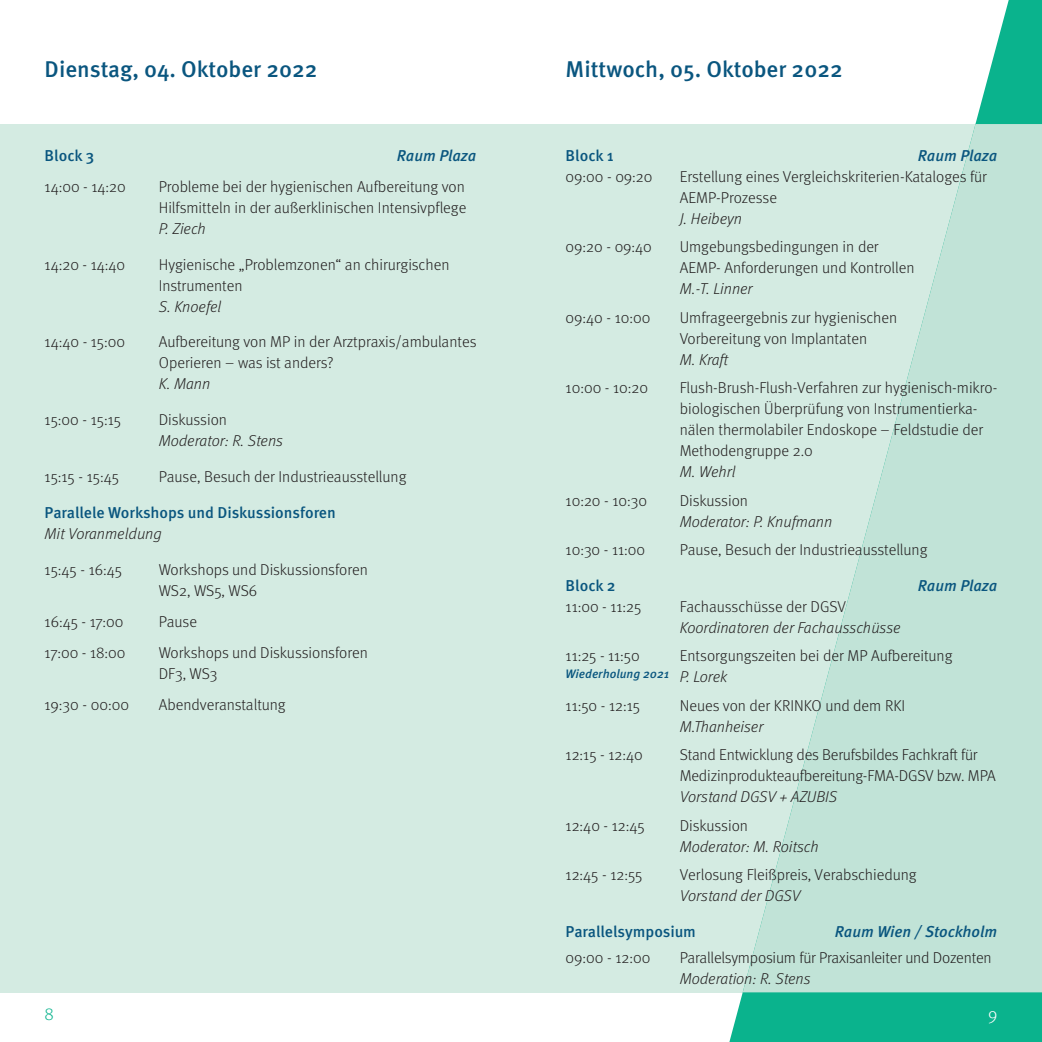
<style>
.page{position:relative;width:1042px;height:1042px;background:#fff}
.page>*{position:absolute;margin:0;border:0;box-sizing:border-box;transform-origin:0 0}
.Tag{font:500 22.75px "Meta OT";color:#0a567f}
.t1{font:300 17.5px "Meta OT";color:#0ab38d}
.t2{font:300 17.5px "Meta OT";color:#fff}
.Programmpunkt{font:300 15.75px/21px "Meta OT";color:#231f20}
.Referenten{font:italic 300 15.75px "Meta OT";color:#231f20}
.Überschrift{font:500 15.75px/21px "Meta OT";color:#0a567f}
.Überschrift-2{font:italic 500 15.75px "Meta OT";color:#0a567f}
.Überschrift-3{font:italic 500 12.25px "Meta OT";color:#0a567f}
.s1{font-weight:300;font-style:italic;color:#231f20}
</style>
<div class="page">
<div style="left:0;top:124px;width:1042px;height:868px;background:#d4ebe2"></div>
<svg style="left:725px;top:0;width:317px;height:1042px"></svg>
<svg style="left:743px;top:124px;width:299px;height:868px;fill:#c1e3d7"></svg>
<p class="Tag" style="left:45px;top:55px;width:274px">Dienstag, 04. Oktober 2022</p>
<p class="Tag" style="left:566px;top:55px;width:279px">Mittwoch, 05. Oktober 2022</p>
<p class="Überschrift" style="left:45px;top:145px;width:51px">Block 3</p>
<p class="Überschrift-2" style="left:397px;top:146px;width:81px">Raum Plaza</p>
<p class="Programmpunkt" style="left:45px;top:176px;width:83px">14:00 - 14:20</p>
<p class="Programmpunkt" style="left:159px;top:176px;width:309px">Probleme bei der hygienischen Aufbereitung von<br>Hilfsmitteln in der außerklinischen Intensivpflege</p>
<p class="Referenten" style="left:159px;top:219px;width:48px">P. Ziech</p>
<p class="Programmpunkt" style="left:45px;top:254px;width:82px">14:20 - 14:40</p>
<p class="Programmpunkt" style="left:159px;top:254px;width:292px">Hygienische „Problemzonen“ an chirurgischen<br>Instrumenten</p>
<p class="Referenten" style="left:159px;top:297px;width:64px">S. Knoefel</p>
<p class="Programmpunkt" style="left:45px;top:332px;width:82px">14:40 - 15:00</p>
<p class="Programmpunkt" style="left:159px;top:332px;width:319px">Aufbereitung von MP in der Arztpraxis/ambulantes<br>Operieren – was ist anders?</p>
<p class="Referenten" style="left:159px;top:375px;width:53px">K. Mann</p>
<p class="Programmpunkt" style="left:45px;top:410px;width:78px">15:00 - 15:15</p>
<p class="Programmpunkt" style="left:159px;top:410px;width:70px">Diskussion</p>
<p class="Referenten" style="left:159px;top:432px;width:126px">Moderator: R. Stens</p>
<p class="Programmpunkt" style="left:45px;top:467px;width:76px">15:15 - 15:45</p>
<p class="Programmpunkt" style="left:159px;top:467px;width:249px">Pause, Besuch der Industrieausstellung</p>
<p class="Überschrift" style="left:45px;top:502px;width:293px">Parallele Workshops und Diskussionsforen<br><span class="s1">Mit Voranmeldung</span></p>
<p class="Programmpunkt" style="left:45px;top:559px;width:79px">15:45 - 16:45</p>
<p class="Programmpunkt" style="left:159px;top:559px;width:211px">Workshops und Diskussionsforen<br>WS2, WS5, WS6</p>
<p class="Programmpunkt" style="left:45px;top:611px;width:80px">16:45 - 17:00</p>
<p class="Programmpunkt" style="left:159px;top:611px;width:40px">Pause</p>
<p class="Programmpunkt" style="left:45px;top:642px;width:82px">17:00 - 18:00</p>
<p class="Programmpunkt" style="left:159px;top:642px;width:211px">Workshops und Diskussionsforen<br>DF3, WS3</p>
<p class="Programmpunkt" style="left:45px;top:694px;width:86px">19:30 - 00:00</p>
<p class="Programmpunkt" style="left:159px;top:694px;width:128px">Abendveranstaltung</p>
<p class="Überschrift" style="left:566px;top:145px;width:50px">Block 1</p>
<p class="Überschrift-2" style="left:918px;top:146px;width:81px">Raum Plaza</p>
<p class="Programmpunkt" style="left:566px;top:166px;width:88px">09:00 - 09:20</p>
<p class="Programmpunkt" style="left:680px;top:166px;width:309px">Erstellung eines Vergleichskriterien-Kataloges für<br>AEMP-Prozesse</p>
<p class="Referenten" style="left:680px;top:209px;width:64px">J. Heibeyn</p>
<p class="Programmpunkt" style="left:566px;top:236px;width:88px">09:20 - 09:40</p>
<p class="Programmpunkt" style="left:680px;top:236px;width:236px">Umgebungsbedingungen in der<br>AEMP- Anforderungen und Kontrollen</p>
<p class="Referenten" style="left:680px;top:279px;width:74px">M.-T. Linner</p>
<p class="Programmpunkt" style="left:566px;top:307px;width:86px">09:40 - 10:00</p>
<p class="Programmpunkt" style="left:680px;top:307px;width:219px">Umfrageergebnis zur hygienischen<br>Vorbereitung von Implantaten</p>
<p class="Referenten" style="left:680px;top:350px;width:51px">M. Kraft</p>
<p class="Programmpunkt" style="left:566px;top:377px;width:84px">10:00 - 10:20</p>
<p class="Programmpunkt" style="left:680px;top:377px;width:319px">Flush-Brush-Flush-Verfahren zur hygienisch-mikro&shy;biologischen Überprüfung von Instrumentierka&shy;nälen thermolabiler Endoskope – Feldstudie der Methodengruppe 2.0</p>
<p class="Referenten" style="left:680px;top:462px;width:57px">M. Wehrl</p>
<p class="Programmpunkt" style="left:566px;top:490px;width:83px">10:20 - 10:30</p>
<p class="Programmpunkt" style="left:680px;top:490px;width:70px">Diskussion</p>
<p class="Referenten" style="left:680px;top:512px;width:154px">Moderator: P. Knufmann</p>
<p class="Programmpunkt" style="left:566px;top:539px;width:81px">10:30 - 11:00</p>
<p class="Programmpunkt" style="left:680px;top:539px;width:249px">Pause, Besuch der Industrieausstellung</p>
<p class="Überschrift" style="left:566px;top:575px;width:52px">Block 2</p>
<p class="Überschrift-2" style="left:918px;top:576px;width:81px">Raum Plaza</p>
<p class="Programmpunkt" style="left:566px;top:596px;width:77px">11:00 - 11:25</p>
<p class="Programmpunkt" style="left:680px;top:596px;width:168px">Fachausschüsse der DGSV</p>
<p class="Referenten" style="left:680px;top:618px;width:222px">Koordinatoren der Fachausschüsse</p>
<p class="Programmpunkt" style="left:566px;top:646px;width:76px">11:25 - 11:50</p>
<p class="Programmpunkt" style="left:680px;top:646px;width:274px">Entsorgungszeiten bei der MP Aufbereitung</p>
<p class="Referenten" style="left:680px;top:668px;width:49px">P. Lorek</p>
<p class="Programmpunkt" style="left:566px;top:695px;width:76px">11:50 - 12:15</p>
<p class="Programmpunkt" style="left:680px;top:695px;width:227px">Neues von der KRINKO und dem RKI</p>
<p class="Referenten" style="left:680px;top:717px;width:85px">M.Thanheiser</p>
<p class="Programmpunkt" style="left:566px;top:744px;width:79px">12:15 - 12:40</p>
<p class="Programmpunkt" style="left:680px;top:744px;width:317px">Stand Entwicklung des Berufsbildes Fachkraft für<br>Medizinprodukteaufbereitung-FMA-DGSV bzw. MPA</p>
<p class="Referenten" style="left:680px;top:787px;width:159px">Vorstand DGSV + AZUBIS</p>
<p class="Programmpunkt" style="left:566px;top:815px;width:81px">12:40 - 12:45</p>
<p class="Programmpunkt" style="left:680px;top:815px;width:70px">Diskussion</p>
<p class="Referenten" style="left:680px;top:837px;width:140px">Moderator: M. Roitsch</p>
<p class="Programmpunkt" style="left:566px;top:864px;width:78px">12:45 - 12:55</p>
<p class="Programmpunkt" style="left:680px;top:864px;width:238px">Verlosung Fleißpreis, Verabschiedung</p>
<p class="Referenten" style="left:680px;top:886px;width:122px">Vorstand der DGSV</p>
<p class="Überschrift" style="left:566px;top:921px;width:132px">Parallelsymposium</p>
<p class="Überschrift-2" style="left:835px;top:922px;width:164px">Raum Wien / Stockholm</p>
<p class="Programmpunkt" style="left:566px;top:947px;width:86px">09:00 - 12:00</p>
<p class="Programmpunkt" style="left:680px;top:947px;width:313px">Parallelsymposium für Praxisanleiter und Dozenten</p>
<p class="Referenten" style="left:680px;top:969px;width:132px">Moderation: R. Stens</p>
<p class="Überschrift-3" style="left:566px;top:666px;width:105px">Wiederholung 2021</p>
<p class="t1" style="left:45px;top:1004px;width:11px">8</p>
<p class="t2" style="left:988px;top:1004px;width:11px">9</p>
</div>
